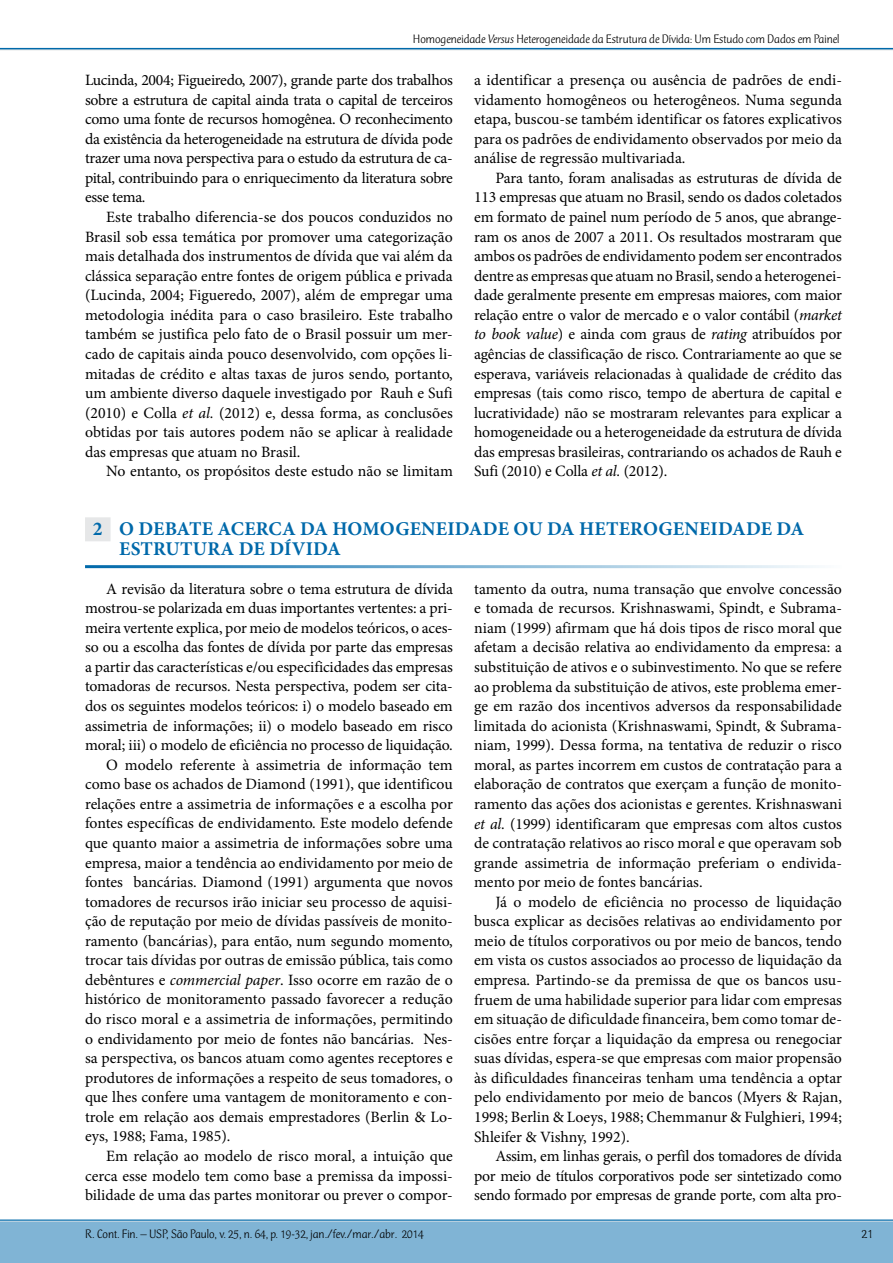
<style>
.page{position:relative;width:893px;height:1263px;background:#fff}
.page>*{position:absolute;margin:0;border:0;box-sizing:border-box;transform-origin:0 0}
.t1{font:700 19.5px "Minion Pro";letter-spacing:.01em;color:#0069aa}
.t2{font:700 19.5px "Minion Pro";letter-spacing:.08em;color:#0069aa}
.t3{font:15.75px/19.5px "Minion Pro";letter-spacing:-.005em;color:#000;text-align:justify}
.t4{font:300 13.5px "CT Mercurius Std";color:#000}
.t5{font:300 12.75px "CT Mercurius Std";color:#000}
.s1{font-style:italic}
</style>
<div class="page">
<hr style="left:0;top:49px;width:893px;height:1px;background:#e6e7e8">
<hr style="left:0;top:48px;width:893px;height:1px;background:#0069aa">
<div style="left:0;top:1221px;width:893px;height:42px;background:#80b4d5"></div>
<hr style="left:0;top:1219px;width:893px;height:2px;background:#3387bb">
<div style="left:85px;top:517px;width:26px;height:24px;background:#e6e7e8"></div>
<p class="t5" style="left:413px;top:32px;width:428px">Homogeneidade <span class="s1">Versus</span> Heterogeneidade da Estrutura de Dívida: Um Estudo com Dados em Painel</p>
<p class="t3" style="left:85px;top:70px;width:369px">Lucinda, 2004; Figueiredo, 2007), grande parte dos trabalhos sobre a estrutura de capital ainda trata o capital de terceiros como uma fonte de recursos homogênea. O reconhecimento da existência da heterogeneidade na estrutura de dívida pode trazer uma nova perspectiva para o estudo da estrutura de ca&shy;pital, contribuindo para o enriquecimento da literatura sobre esse tema.</p>
<p class="t3" style="left:85px;top:207px;width:369px;text-indent:21px">Este trabalho diferencia-se dos poucos conduzidos no Brasil sob essa temática por promover uma categorização mais detalhada dos instrumentos de dívida que vai além da clássica separação entre fontes de origem pública e privada (Lucinda, 2004; Figueredo, 2007), além de empregar uma metodologia inédita para o caso brasileiro. Este trabalho também se justifica pelo fato de o Brasil possuir um mer&shy;cado de capitais ainda pouco desenvolvido, com opções li&shy;mitadas de crédito e altas taxas de juros sendo, portanto, um ambiente diverso daquele investigado por Rauh e Sufi (2010) e Colla <span class="s1">et al.</span> (2012) e, dessa forma, as conclusões obtidas por tais autores podem não se aplicar à realidade das empresas que atuam no Brasil.</p>
<p class="t3" style="left:106px;top:462px;width:348px">No entanto, os propósitos deste estudo não se limitam</p>
<p class="t3" style="left:474px;top:70px;width:369px">a identificar a presença ou ausência de padrões de endi&shy;vidamento homogêneos ou heterogêneos. Numa segunda etapa, buscou-se também identificar os fatores explicativos para os padrões de endividamento observados por meio da análise de regressão multivariada.</p>
<p class="t3" style="left:474px;top:168px;width:369px;text-indent:21px">Para tanto, foram analisadas as estruturas de dívida de 113 empresas que atuam no Brasil, sendo os dados coletados em formato de painel num período de 5 anos, que abrange&shy;ram os anos de 2007 a 2011. Os resultados mostraram que ambos os padrões de endividamento podem ser encontrados dentre as empresas que atuam no Brasil, sendo a heterogenei&shy;dade geralmente presente em empresas maiores, com maior relação entre o valor de mercado e o valor contábil (<span class="s1">market to book value</span>) e ainda com graus de <span class="s1">rating</span> atribuídos por agências de classificação de risco. Contrariamente ao que se esperava, variáveis relacionadas à qualidade de crédito das empresas (tais como risco, tempo de abertura de capital e lucratividade) não se mostraram relevantes para explicar a homogeneidade ou a heterogeneidade da estrutura de dívida das empresas brasileiras, contrariando os achados de Rauh e Sufi (2010) e Colla <span class="s1">et al.</span> (2012).</p>
<p class="t1" style="left:93px;top:515px;width:271px">2 O DEBATE ACERCA DA HOMO</p>
<p class="t1" style="left:395px;top:515px;width:238px">GENEIDADE OU DA HETERO</p>
<p class="t2" style="left:658px;top:515px;width:147px">GENEIDADE DA</p>
<p class="t1" style="left:119px;top:534px;width:223px">ESTRUTURA DE DÍVIDA</p>
<p class="t3" style="left:106px;top:579px;width:348px">A revisão da literatura sobre o tema estrutura de dívida</p>
<p class="t3" style="left:85px;top:598px;width:369px">mostrou-se polarizada em duas importantes vertentes: a pri-</p>
<p class="t3" style="left:85px;top:618px;width:369px">meira vertente explica, por meio de modelos teóricos, o aces-</p>
<p class="t3" style="left:85px;top:638px;width:369px">so ou a escolha das fontes de dívida por parte das empresas</p>
<p class="t3" style="left:85px;top:657px;width:369px">a partir das características e/ou especificidades das empresas</p>
<p class="t3" style="left:85px;top:677px;width:369px">tomadoras de recursos. Nesta perspectiva, podem ser cita-</p>
<p class="t3" style="left:85px;top:696px;width:369px">dos os seguintes modelos teóricos: i) o modelo baseado em</p>
<p class="t3" style="left:85px;top:716px;width:369px">assimetria de informações; ii) o modelo baseado em risco</p>
<p class="t3" style="left:85px;top:735px;width:369px">moral; iii) o modelo de eficiência no processo de liquidação.</p>
<p class="t3" style="left:106px;top:755px;width:348px">O modelo referente à assimetria de informação tem</p>
<p class="t3" style="left:85px;top:774px;width:369px">como base os achados de Diamond (1991), que identificou</p>
<p class="t3" style="left:85px;top:794px;width:369px">relações entre a assimetria de informações e a escolha por</p>
<p class="t3" style="left:85px;top:814px;width:369px">fontes específicas de endividamento. Este modelo defende</p>
<p class="t3" style="left:85px;top:833px;width:369px">que quanto maior a assimetria de informações sobre uma</p>
<p class="t3" style="left:85px;top:853px;width:369px">empresa, maior a tendência ao endividamento por meio de</p>
<p class="t3" style="left:85px;top:872px;width:369px">fontes bancárias. Diamond (1991) argumenta que novos</p>
<p class="t3" style="left:85px;top:892px;width:369px">tomadores de recursos irão iniciar seu processo de aquisi-</p>
<p class="t3" style="left:85px;top:911px;width:369px">ção de reputação por meio de dívidas passíveis de monito-</p>
<p class="t3" style="left:85px;top:931px;width:369px">ramento (bancárias), para então, num segundo momento,</p>
<p class="t3" style="left:85px;top:951px;width:369px">trocar tais dívidas por outras de emissão pública, tais como</p>
<p class="t3" style="left:85px;top:970px;width:369px">debêntures e <span class="s1">commercial paper</span>. Isso ocorre em razão de o</p>
<p class="t3" style="left:85px;top:990px;width:369px">histórico de monitoramento passado favorecer a redução</p>
<p class="t3" style="left:85px;top:1009px;width:369px">do risco moral e a assimetria de informações, permitindo</p>
<p class="t3" style="left:85px;top:1029px;width:369px">o endividamento por meio de fontes não bancárias. Nes-</p>
<p class="t3" style="left:85px;top:1048px;width:369px">sa perspectiva, os bancos atuam como agentes receptores e</p>
<p class="t3" style="left:85px;top:1068px;width:369px">produtores de informações a respeito de seus tomadores, o</p>
<p class="t3" style="left:85px;top:1087px;width:369px">que lhes confere uma vantagem de monitoramento e con-</p>
<p class="t3" style="left:85px;top:1107px;width:369px">trole em relação aos demais emprestadores (Berlin &amp; Lo-</p>
<p class="t3" style="left:85px;top:1127px;width:147px">eys, 1988; Fama, 1985).</p>
<p class="t3" style="left:106px;top:1146px;width:348px">Em relação ao modelo de risco moral, a intuição que</p>
<p class="t3" style="left:85px;top:1166px;width:369px">cerca esse modelo tem como base a premissa da impossi-</p>
<p class="t3" style="left:85px;top:1185px;width:369px">bilidade de uma das partes monitorar ou prever o compor-</p>
<p class="t3" style="left:474px;top:579px;width:369px">tamento da outra, numa transação que envolve concessão e tomada de recursos. Krishnaswami, Spindt, e Subrama&shy;niam (1999) afirmam que há dois tipos de risco moral que afetam a decisão relativa ao endividamento da empresa: a substituição de ativos e o subinvestimento. No que se refere ao problema da substituição de ativos, este problema emer&shy;ge em razão dos incentivos adversos da responsabilidade limitada do acionista (Krishnaswami, Spindt, &amp; Subrama&shy;niam, 1999). Dessa forma, na tentativa de reduzir o risco moral, as partes incorrem em custos de contratação para a elaboração de contratos que exerçam a função de monito&shy;ramento das ações dos acionistas e gerentes. Krishnaswani <span class="s1">et al.</span> (1999) identificaram que empresas com altos custos de contratação relativos ao risco moral e que operavam sob grande assimetria de informação preferiam o endivida&shy;mento por meio de fontes bancárias.</p>
<p class="t3" style="left:474px;top:892px;width:369px;text-indent:21px">Já o modelo de eficiência no processo de liquidação busca explicar as decisões relativas ao endividamento por meio de títulos corporativos ou por meio de bancos, tendo em vista os custos associados ao processo de liquidação da empresa. Partindo-se da premissa de que os bancos usu&shy;fruem de uma habilidade superior para lidar com empresas em situação de dificuldade financeira, bem como tomar de&shy;cisões entre forçar a liquidação da empresa ou renegociar suas dívidas, espera-se que empresas com maior propensão às dificuldades financeiras tenham uma tendência a optar pelo endividamento por meio de bancos (Myers &amp; Rajan, 1998; Berlin &amp; Loeys, 1988; Chemmanur &amp; Fulghieri, 1994; Shleifer &amp; Vishny, 1992).</p>
<p class="t3" style="left:474px;top:1146px;width:369px;text-indent:21px">Assim, em linhas gerais, o perfil dos tomadores de dívida por meio de títulos corporativos pode ser sintetizado como sendo formado por empresas de grande porte, com alta pro-</p>
<p class="t5" style="left:85px;top:1227px;width:340px">R. Cont. Fin. – USP, São Paulo, v. 25, n. 64, p. 19-32, jan./fev./mar./abr. 2014</p>
<p class="t4" style="left:861px;top:1227px;width:13px">21</p>
</div>
